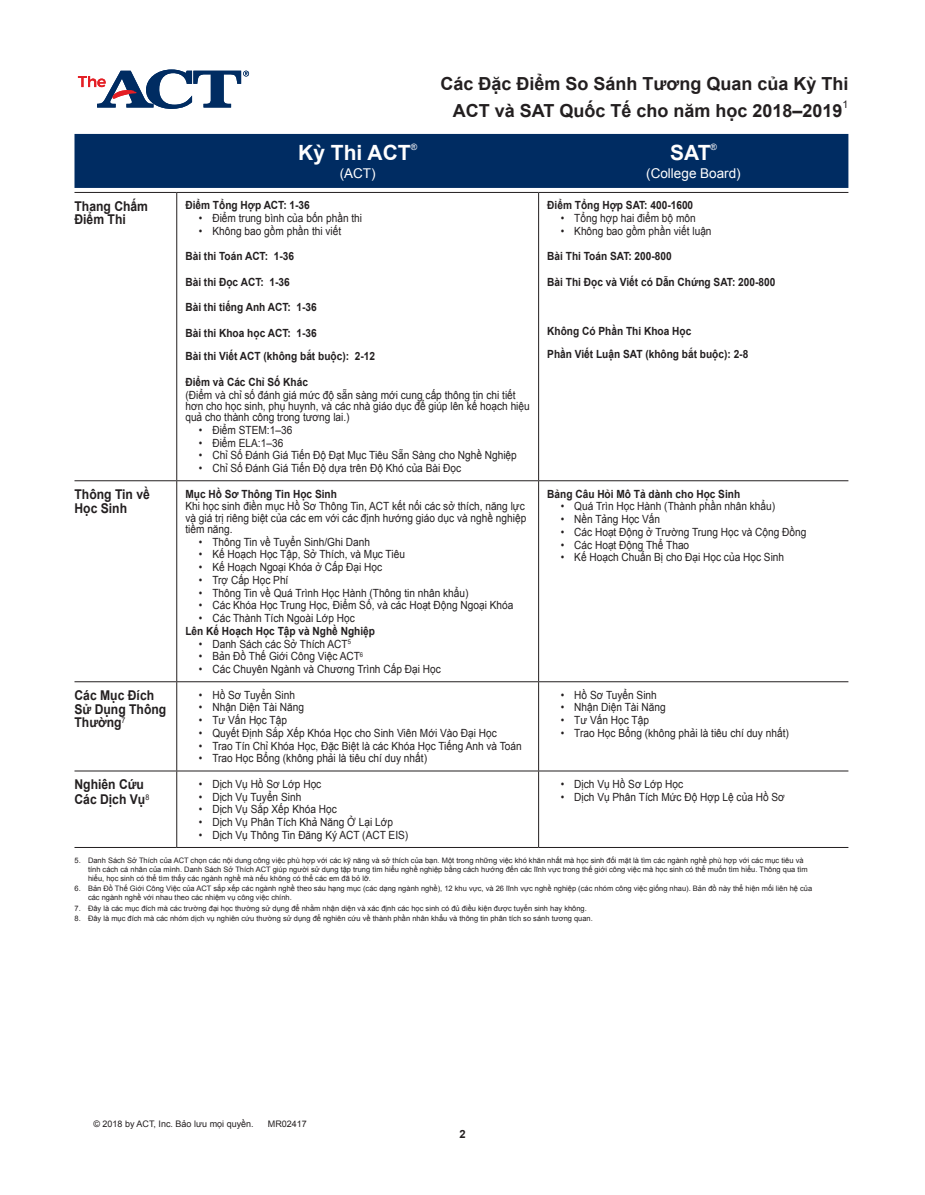
<style>
.page{position:relative;width:925px;height:1195px;background:#fff}
.page>*{position:absolute;margin:0;border:0;box-sizing:border-box;transform-origin:0 0}
.t1{font:700 21px "Arial";color:#fff}
.t2{font:700 18px/27px "Arial";color:#231f20;text-align:center}
.New_Body{font:700 13.5px/13.5px "Arial";color:#231f20;scale:.9 1}
.t3{font:13.5px "Arial";color:#fff}
.New_Body-2{font:11.25px/11.2px "Arial";color:#231f20;scale:.9 1}
.New_Body-3{font:700 11.25px "Arial";color:#231f20;scale:.9 1}
.New_Body_Bullet{font:700 11.25px "Arial";color:#231f20;scale:.9 1}
.New_Body-4{font:700 11.25px "Arial";color:#231f20}
.t4{font:10.5px "Arial";color:#231f20}
.t5{font:9px "Arial";color:#231f20}
.t6{font:8.7px "Arial";color:#fff}
.Footer{font:7.5px/9px "Arial";color:#231f20}
</style>
<div class="page">
<div style="left:74px;top:134px;width:774px;height:54px;background:#002c62"></div>
<svg style="left:74px;top:193px;width:774px;height:654px"></svg>
<hr style="left:74px;top:480px;width:103px;height:1px;background:#231f20">
<hr style="left:177px;top:480px;width:362px;height:1px;background:#231f20">
<hr style="left:539px;top:480px;width:309px;height:1px;background:#231f20">
<hr style="left:74px;top:847px;width:103px;height:1px;background:#231f20">
<hr style="left:177px;top:847px;width:362px;height:1px;background:#231f20">
<hr style="left:539px;top:847px;width:309px;height:1px;background:#231f20">
<hr style="left:176px;top:193px;width:1px;height:287px;background:#231f20">
<hr style="left:538px;top:193px;width:1px;height:287px;background:#231f20">
<hr style="left:176px;top:481px;width:1px;height:200px;background:#231f20">
<hr style="left:538px;top:481px;width:1px;height:200px;background:#231f20">
<hr style="left:176px;top:682px;width:1px;height:89px;background:#231f20">
<hr style="left:538px;top:682px;width:1px;height:89px;background:#231f20">
<hr style="left:176px;top:771px;width:1px;height:76px;background:#231f20">
<hr style="left:538px;top:771px;width:1px;height:76px;background:#231f20">
<hr style="left:74px;top:192px;width:103px;height:1px;background:#231f20">
<hr style="left:177px;top:192px;width:362px;height:1px;background:#231f20">
<hr style="left:539px;top:192px;width:309px;height:1px;background:#231f20">
<hr style="left:74px;top:681px;width:103px;height:1px;background:#231f20">
<hr style="left:177px;top:681px;width:362px;height:1px;background:#231f20">
<hr style="left:539px;top:681px;width:309px;height:1px;background:#231f20">
<hr style="left:74px;top:771px;width:103px;height:1px;background:#231f20">
<hr style="left:177px;top:771px;width:362px;height:1px;background:#231f20">
<hr style="left:539px;top:771px;width:309px;height:1px;background:#231f20">
<svg style="left:78px;top:69px;width:171px;height:40px"></svg>
<p class="t1" style="left:298px;top:138px;width:114px">Kỳ Thi ACT</p>
<p class="t6" style="left:411px;top:141px;width:8px">®</p>
<p class="t3" style="left:340px;top:164px;width:37px">(ACT)</p>
<p class="t2" style="left:440px;top:71px;width:409px">Các Đặc Điểm So Sánh Tương Quan của Kỳ Thi<br>ACT và SAT Quốc Tế cho năm học 2018–2019</p>
<p class="t4" style="left:843px;top:97px;width:7px">1</p>
<p class="t1" style="left:670px;top:138px;width:42px">SAT</p>
<p class="t6" style="left:710px;top:141px;width:8px">®</p>
<p class="t3" style="left:646px;top:164px;width:96px">(College Board)</p>
<p class="New_Body" style="left:74px;top:200px;width:83px">Thang Chấm<br>Điểm Thi</p>
<p class="New_Body-3" style="left:185px;top:198px;width:140px">Điểm Tổng Hợp ACT: 1-36</p>
<p class="New_Body-2" style="left:199px;top:213px;width:183px">• Điểm trung bình của bốn phần thi</p>
<p class="New_Body-2" style="left:199px;top:225px;width:160px">• Không bao gồm phần thi viết</p>
<p class="New_Body_Bullet" style="left:185px;top:249px;width:122px">Bài thi Toán ACT: 1-36</p>
<p class="New_Body-3" style="left:185px;top:274px;width:117px">Bài thi Đọc ACT: 1-36</p>
<p class="New_Body_Bullet" style="left:185px;top:300px;width:148px">Bài thi tiếng Anh ACT: 1-36</p>
<p class="New_Body-3" style="left:185px;top:325px;width:147px">Bài thi Khoa học ACT: 1-36</p>
<p class="New_Body-3" style="left:185px;top:349px;width:212px">Bài thi Viết ACT (không bắt buộc): 2-12</p>
<p class="New_Body-3" style="left:185px;top:374px;width:138px">Điểm và Các Chỉ Số Khác</p>
<p class="New_Body-2" style="left:185px;top:389px;width:384px">(Điểm và chỉ số đánh giá mức độ sẵn sàng mới cung cấp thông tin chi tiết hơn cho học sinh, phụ huynh, và các nhà giáo dục để giúp lên kế hoạch hiệu quả cho thành công trong tương lai.)</p>
<p class="New_Body-2" style="left:199px;top:424px;width:105px">• Điểm STEM:1–36</p>
<p class="New_Body-2" style="left:199px;top:437px;width:95px">• Điểm ELA:1–36</p>
<p class="New_Body-2" style="left:199px;top:450px;width:355px">• Chỉ Số Đánh Giá Tiến Độ Đạt Mục Tiêu Sẵn Sàng cho Nghề Nghiệp</p>
<p class="New_Body-2" style="left:199px;top:463px;width:293px">• Chỉ Số Đánh Giá Tiến Độ dựa trên Độ Khó của Bài Đọc</p>
<p class="New_Body" style="left:74px;top:488px;width:85px">Thông Tin về<br>Học Sinh</p>
<p class="New_Body-3" style="left:185px;top:486px;width:170px">Mục Hồ Sơ Thông Tin Học Sinh</p>
<p class="New_Body-2" style="left:185px;top:501px;width:380px">Khi học sinh điền mục Hồ Sơ Thông Tin, ACT kết nối các sở thích, năng lực và giá trị riêng biệt của các em với các định hướng giáo dục và nghề nghiệp tiềm năng.</p>
<p class="New_Body-2" style="left:199px;top:536px;width:192px">• Thông Tin về Tuyển Sinh/Ghi Danh</p>
<p class="New_Body-2" style="left:199px;top:549px;width:230px">• Kế Hoạch Học Tập, Sở Thích, và Mục Tiêu</p>
<p class="New_Body-2" style="left:199px;top:562px;width:205px">• Kế Hoạch Ngoại Khóa ở Cấp Đại Học</p>
<p class="New_Body-2" style="left:199px;top:574px;width:101px">• Trợ Cấp Học Phí</p>
<p class="New_Body-2" style="left:199px;top:587px;width:301px">• Thông Tin về Quá Trình Học Hành (Thông tin nhân khẩu)</p>
<p class="New_Body-2" style="left:199px;top:600px;width:351px">• Các Khóa Học Trung Học, Điểm Số, và các Hoạt Động Ngoại Khóa</p>
<p class="New_Body-2" style="left:199px;top:613px;width:175px">• Các Thành Tích Ngoài Lớp Học</p>
<p class="New_Body-3" style="left:185px;top:623px;width:212px">Lên Kế Hoạch Học Tập và Nghề Nghiệp</p>
<p class="New_Body-2" style="left:199px;top:638px;width:171px">• Danh Sách các Sở Thích ACT<sup>5</sup></p>
<p class="New_Body-2" style="left:199px;top:651px;width:184px">• Bản Đồ Thế Giới Công Việc ACT<sup>6</sup></p>
<p class="New_Body-2" style="left:199px;top:664px;width:270px">• Các Chuyên Ngành và Chương Trình Cấp Đại Học</p>
<p class="New_Body" style="left:74px;top:689px;width:104px">Các Mục Đích<br>Sử Dụng Thông<br>Thường<sup>7</sup></p>
<p class="New_Body-2" style="left:199px;top:689px;width:108px">• Hồ Sơ Tuyển Sinh</p>
<p class="New_Body-2" style="left:199px;top:702px;width:118px">• Nhận Diện Tài Năng</p>
<p class="New_Body-2" style="left:199px;top:715px;width:99px">• Tư Vấn Học Tập</p>
<p class="New_Body-2" style="left:199px;top:727px;width:333px">• Quyết Định Sắp Xếp Khóa Học cho Sinh Viên Mới Vào Đại Học</p>
<p class="New_Body-2" style="left:199px;top:740px;width:360px">• Trao Tín Chỉ Khóa Học, Đặc Biệt là các Khóa Học Tiếng Anh và Toán</p>
<p class="New_Body-2" style="left:199px;top:753px;width:255px">• Trao Học Bổng (không phải là tiêu chí duy nhất)</p>
<p class="New_Body" style="left:74px;top:778px;width:79px">Nghiên Cứu</p>
<p class="New_Body" style="left:74px;top:793px;width:85px">Các Dịch Vụ<sup>8</sup></p>
<p class="New_Body-2" style="left:199px;top:778px;width:138px">• Dịch Vụ Hồ Sơ Lớp Học</p>
<p class="New_Body-2" style="left:199px;top:791px;width:115px">• Dịch Vụ Tuyển Sinh</p>
<p class="New_Body-2" style="left:199px;top:804px;width:155px">• Dịch Vụ Sắp Xếp Khóa Học</p>
<p class="New_Body-2" style="left:199px;top:817px;width:217px">• Dịch Vụ Phân Tích Khả Năng Ở Lại Lớp</p>
<p class="New_Body-2" style="left:199px;top:829px;width:234px">• Dịch Vụ Thông Tin Đăng Ký ACT (ACT EIS)</p>
<p class="New_Body-3" style="left:547px;top:198px;width:164px">Điểm Tổng Hợp SAT: 400-1600</p>
<p class="New_Body-2" style="left:561px;top:213px;width:151px">• Tổng hợp hai điểm bộ môn</p>
<p class="New_Body-2" style="left:561px;top:225px;width:169px">• Không bao gồm phần viết luận</p>
<p class="New_Body-3" style="left:547px;top:249px;width:140px">Bài Thi Toán SAT: 200-800</p>
<p class="New_Body-3" style="left:547px;top:274px;width:255px">Bài Thi Đọc và Viết có Dẫn Chứng SAT: 200-800</p>
<p class="New_Body-3" style="left:547px;top:323px;width:162px">Không Có Phần Thi Khoa Học</p>
<p class="New_Body-3" style="left:547px;top:347px;width:225px">Phần Viết Luận SAT (không bắt buộc): 2-8</p>
<p class="New_Body-3" style="left:547px;top:486px;width:216px">Bảng Câu Hỏi Mô Tả dành cho Học Sinh</p>
<p class="New_Body-2" style="left:561px;top:501px;width:240px">• Quá Trìn Học Hành (Thành phần nhân khẩu)</p>
<p class="New_Body-2" style="left:561px;top:514px;width:112px">• Nền Tảng Học Vấn</p>
<p class="New_Body-2" style="left:561px;top:526px;width:275px">• Các Hoạt Động ở Trường Trung Học và Cộng Đồng</p>
<p class="New_Body-2" style="left:561px;top:539px;width:144px">• Các Hoạt Động Thể Thao</p>
<p class="New_Body-2" style="left:561px;top:552px;width:250px">• Kế Hoạch Chuẩn Bị cho Đại Học của Học Sinh</p>
<p class="New_Body-2" style="left:561px;top:689px;width:108px">• Hồ Sơ Tuyển Sinh</p>
<p class="New_Body-2" style="left:561px;top:702px;width:118px">• Nhận Diện Tài Năng</p>
<p class="New_Body-2" style="left:561px;top:715px;width:99px">• Tư Vấn Học Tập</p>
<p class="New_Body-2" style="left:561px;top:727px;width:255px">• Trao Học Bổng (không phải là tiêu chí duy nhất)</p>
<p class="New_Body-2" style="left:561px;top:778px;width:138px">• Dịch Vụ Hồ Sơ Lớp Học</p>
<p class="New_Body-2" style="left:561px;top:791px;width:251px">• Dịch Vụ Phân Tích Mức Độ Hợp Lệ của Hồ Sơ</p>
<p class="Footer" style="left:88px;top:856px;width:721px;text-indent:-14px">5. Danh Sách Sở Thích của ACT chọn các nội dung công việc phù hợp với các kỹ năng và sở thích của bạn. Một trong những việc khó khăn nhất mà học sinh đối mặt là tìm các ngành nghề phù hợp với các mục tiêu và tính cách cá nhân của mình. Danh Sách Sở Thích ACT giúp người sử dụng tập trung tìm hiểu nghề nghiệp bằng cách hướng đến các lĩnh vực trong thế giới công việc mà học sinh có thể muốn tìm hiểu. Thông qua tìm hiểu, học sinh có thể tìm thấy các ngành nghề mà nếu không có thể các em đã bỏ lỡ.</p>
<p class="Footer" style="left:88px;top:884px;width:726px;text-indent:-14px">6. Bản Đồ Thế Giới Công Việc của ACT sắp xếp các ngành nghề theo sáu hạng mục (các dạng ngành nghề), 12 khu vực, và 26 lĩnh vực nghề nghiệp (các nhóm công việc giống nhau). Bản đồ này thể hiện mối liên hệ của các ngành nghề với nhau theo các nhiệm vụ công việc chính.</p>
<p class="Footer" style="left:74px;top:904px;width:514px">7. Đây là các mục đích mà các trường đại học thường sử dụng để nhằm nhận diện và xác định các học sinh có đủ điều kiện được tuyển sinh hay không.</p>
<p class="Footer" style="left:74px;top:914px;width:520px">8. Đây là mục đích mà các nhóm dịch vụ nghiên cứu thường sử dụng để nghiên cứu về thành phần nhân khẩu và thông tin phân tích so sánh tương quan.</p>
<p class="t5" style="left:93px;top:1118px;width:162px">© 2018 by ACT, Inc. Bảo lưu mọi quyền.</p>
<p class="t5" style="left:268px;top:1118px;width:41px">MR02417</p>
<p class="New_Body-4" style="left:459px;top:1126px;width:8px">2</p>
</div>
